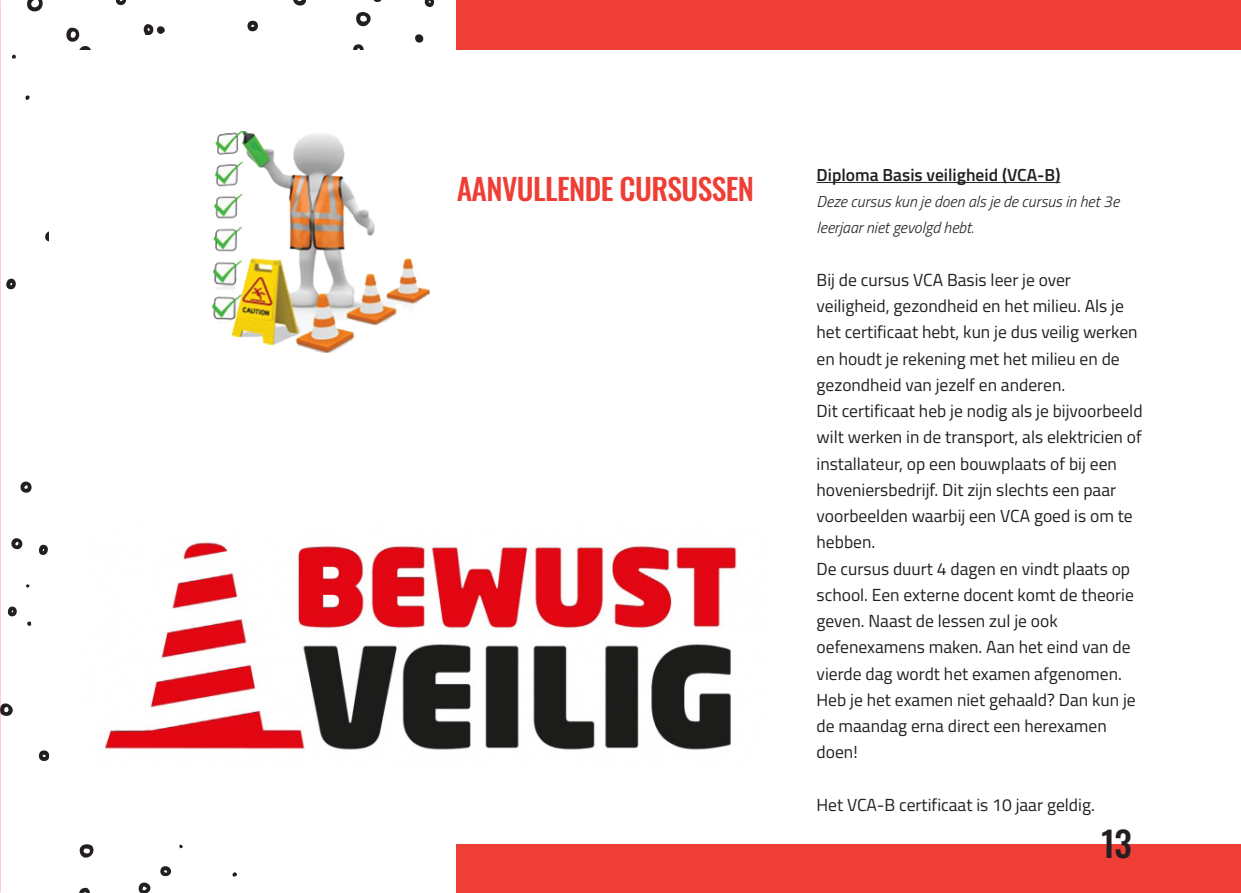
<style>
.page{position:relative;width:1241px;height:893px;background:#fff}
.page>*{position:absolute;margin:0;border:0;box-sizing:border-box;transform-origin:0 0}
.t1{font:500 35px "Oswald";color:#231f20}
._01__Kop{font:500 29.75px "Oswald";letter-spacing:-.02em;color:#ee3e35}
._01__platte_tekst{font:17.5px/26.2px "Titillium Web";color:#231f20}
._01__platte_tekst-2{font:600 17.5px "Titillium Web";color:#231f20}
._01__platte_tekst-3{font:italic 300 15.75px/26.2px "Titillium Web";color:#231f20}
</style>
<div class="page">
<svg style="left:25px;top:95px;width:5px;height:5px"></svg>
<svg style="left:27px;top:0;width:16px;height:12px"></svg>
<svg style="left:115px;top:0;width:11px;height:6px"></svg>
<svg style="left:38px;top:750px;width:11px;height:11px"></svg>
<svg style="left:79px;top:887px;width:11px;height:6px"></svg>
<svg style="left:138px;top:882px;width:12px;height:11px"></svg>
<svg style="left:79px;top:844px;width:15px;height:14px"></svg>
<svg style="left:232px;top:872px;width:5px;height:5px"></svg>
<svg style="left:160px;top:866px;width:11px;height:11px"></svg>
<svg style="left:179px;top:844px;width:4px;height:4px"></svg>
<svg style="left:6px;top:278px;width:10px;height:12px"></svg>
<svg style="left:12px;top:54px;width:4px;height:5px"></svg>
<svg style="left:20px;top:481px;width:12px;height:12px"></svg>
<svg style="left:45px;top:231px;width:4px;height:11px"></svg>
<svg style="left:66px;top:27px;width:25px;height:23px"></svg>
<svg style="left:0;top:698px;width:13px;height:19px"></svg>
<svg style="left:11px;top:538px;width:12px;height:12px"></svg>
<svg style="left:7px;top:606px;width:10px;height:11px"></svg>
<svg style="left:26px;top:584px;width:4px;height:4px"></svg>
<svg style="left:27px;top:621px;width:4px;height:5px"></svg>
<svg style="left:39px;top:544px;width:9px;height:11px"></svg>
<svg style="left:247px;top:20px;width:11px;height:12px"></svg>
<svg style="left:353px;top:44px;width:11px;height:6px"></svg>
<svg style="left:424px;top:0;width:10px;height:7px"></svg>
<svg style="left:293px;top:0;width:14px;height:6px"></svg>
<svg style="left:356px;top:0;width:26px;height:27px"></svg>
<svg style="left:415px;top:34px;width:9px;height:9px"></svg>
<svg style="left:143px;top:24px;width:22px;height:11px"></svg>
<div style="left:456px;top:0;width:784px;height:893px;background:#ee3e35"></div>
<div style="left:50px;top:50px;width:1190px;height:793px;background:#fff"></div>
<img style="left:104px;top:542px;width:633px;height:208px">
<img style="left:211px;top:131px;width:219px;height:221px">
<hr style="left:816px;top:182px;width:244px;height:1px;background:#231f20">
<p class="_01__Kop" style="left:456px;top:173px;width:299px">AANVULLENDE CURSUSSEN</p>
<p class="_01__platte_tekst-2" style="left:816px;top:162px;width:245px">Diploma Basis veiligheid (VCA-B)</p>
<p class="_01__platte_tekst-3" style="left:816px;top:188px;width:304px">Deze cursus kun je doen als je de cursus in het 3e leerjaar niet gevolgd hebt.</p>
<p class="_01__platte_tekst" style="left:816px;top:266px;width:322px">Bij de cursus VCA Basis leer je over veiligheid, gezondheid en het milieu. Als je het certificaat hebt, kun je dus veilig werken en houdt je rekening met het milieu en de gezondheid van jezelf en anderen.</p>
<p class="_01__platte_tekst" style="left:816px;top:397px;width:327px">Dit certificaat heb je nodig als je bijvoorbeeld wilt werken in de transport, als elektricien of installateur, op een bouwplaats of bij een hoveniersbedrijf. Dit zijn slechts een paar voorbeelden waarbij een VCA goed is om te hebben.</p>
<p class="_01__platte_tekst" style="left:816px;top:555px;width:321px">De cursus duurt 4 dagen en vindt plaats op school. Een externe docent komt de theorie geven. Naast de lessen zul je ook oefenexamens maken. Aan het eind van de vierde dag wordt het examen afgenomen.<br>Heb je het examen niet gehaald? Dan kun je de maandag erna direct een herexamen doen!</p>
<p class="_01__platte_tekst" style="left:816px;top:791px;width:280px">Het VCA-B certificaat is 10 jaar geldig.</p>
<h1 class="t1" style="left:1101px;top:825px;width:32px">13</h1>
</div>
